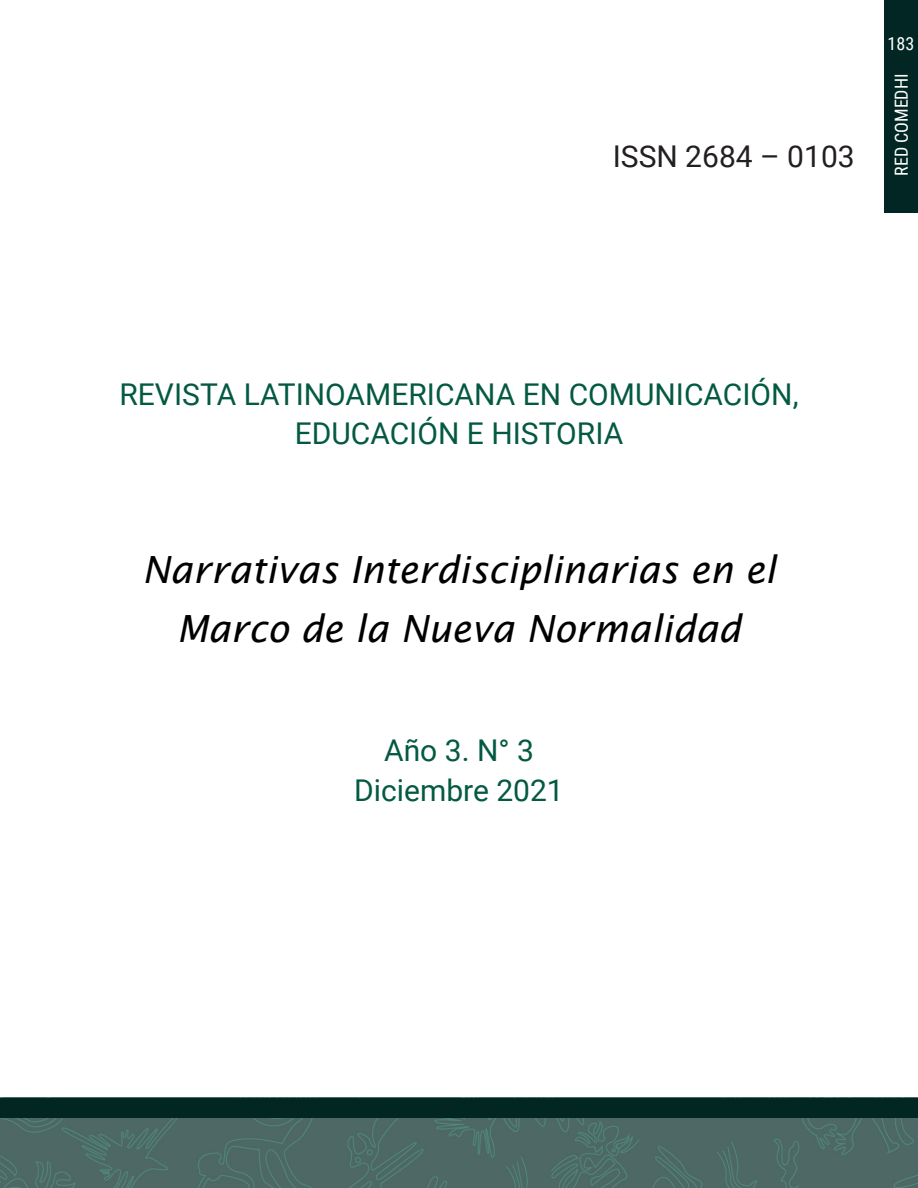
<style>
.page{position:relative;width:918px;height:1188px;background:#fff}
.page>*{position:absolute;margin:0;border:0;box-sizing:border-box;transform-origin:0 0}
.Título{font:italic 37.5px "Lucida Sans";color:#000}
.Texto{font:30px/39.6px "Roboto";color:#045942;text-align:center}
.Texto-2{font:30px "Roboto";color:#231f20}
.t1{font:18px "Roboto Condensed";color:#fff}
</style>
<div class="page">
<img style="left:0;top:1118px;width:918px;height:70px">
<div style="left:0;top:1098px;width:918px;height:20px;background:#022624"></div>
<div style="left:884px;top:0;width:34px;height:213px;background:#022624"></div>
<p class="Texto-2" style="left:613px;top:135px;width:244px">ISSN 2684 – 0103</p>
<p class="t1" style="left:888px;top:31px;width:28px">183</p>
<p class="t1" style="left:889px;top:176px;width:104px;rotate:-90deg">RED COMEDHI</p>
<p class="Texto" style="left:119px;top:373px;width:681px">REVISTA LATINOAMERICANA EN COMUNICACIÓN,<br>EDUCACIÓN E HISTORIA</p>
<p class="Título" style="left:142px;top:548px;width:635px">Narrativas Interdisciplinarias en el</p>
<p class="Título" style="left:177px;top:608px;width:566px">Marco de la Nueva Normalidad</p>
<p class="Texto" style="left:384px;top:730px;width:151px">Año 3. N° 3</p>
<p class="Texto" style="left:354px;top:769px;width:211px">Diciembre 2021</p>
</div>
